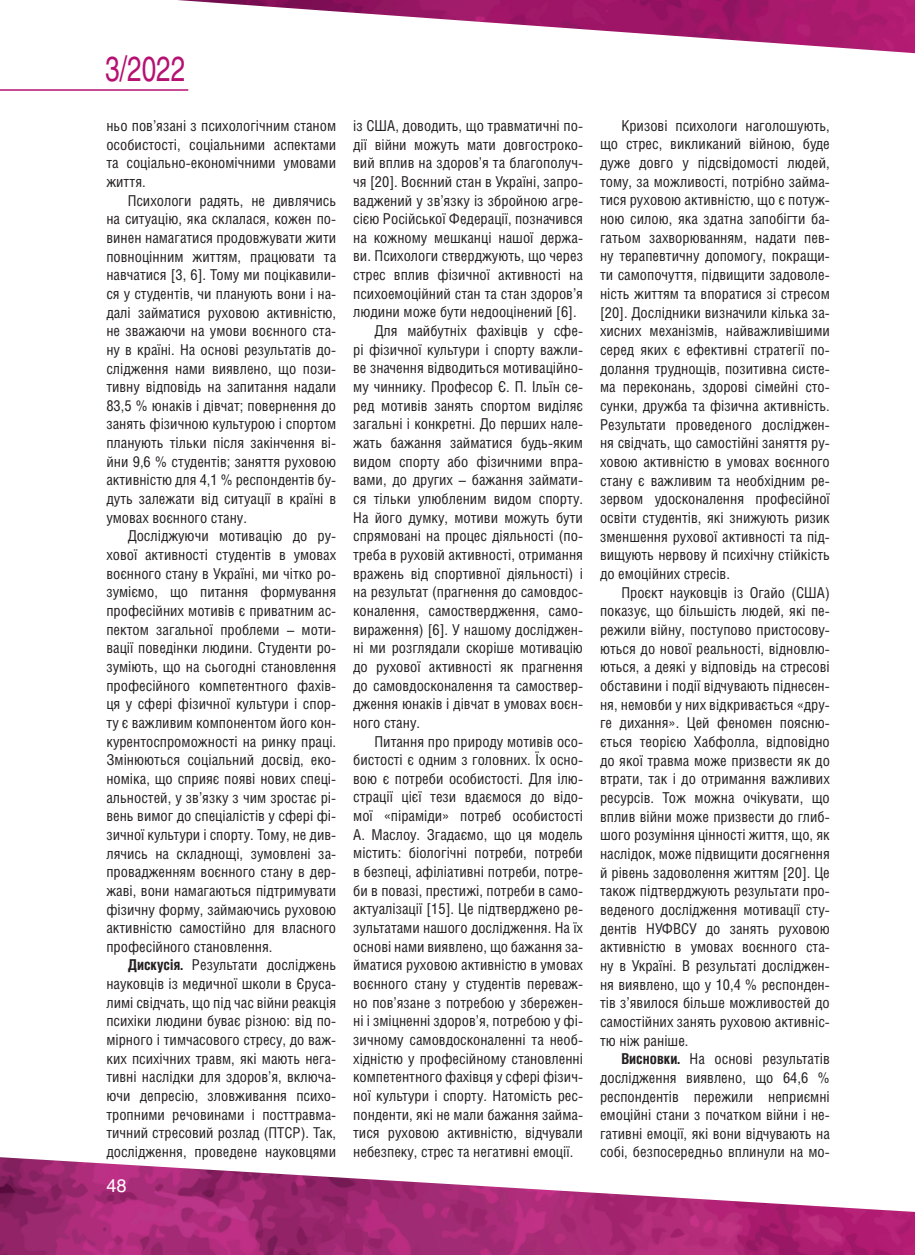
<style>
.page{position:relative;width:915px;height:1255px;background:#fff}
.page>*{position:absolute;margin:0;border:0;box-sizing:border-box;transform-origin:0 0}
.t1{font:34.5px "Helios C";color:#b51172;scale:.75 1}
.t2{font:18px "Helios C";color:#fff}
.t3{font:15px/18.6px "Helios Cond C";color:#231f20;text-align:justify}
.s1{font-weight:700}
</style>
<div class="page">
<img style="left:177px;top:0;width:737px;height:53px">
<img style="left:0;top:1157px;width:914px;height:97px">
<hr style="left:0;top:89px;width:188px;height:2px;background:#b51172">
<h1 class="t1" style="left:105px;top:48px;width:108px">3/2022</h1>
<p class="t3" style="left:106px;top:116px;width:231px">ньо пов’язані з психологічним станом особистості, соціальними аспектами та соціально-економічними умовами життя.</p>
<p class="t3" style="left:106px;top:191px;width:231px;text-indent:21px">Психологи радять, не дивлячись на ситуацію, яка склалася, кожен по&shy;винен намагатися продовжувати жити повноцінним життям, працювати та навчатися [3, 6]. Тому ми поцікавили&shy;ся у студентів, чи планують вони і на&shy;далі займатися руховою активністю, не зважаючи на умови воєнного ста&shy;ну в країні. На основі результатів до&shy;слідження нами виявлено, що пози&shy;тивну відповідь на запитання надали 83,5 % юнаків і дівчат; повернення до занять фізичною культурою і спортом планують тільки після закінчення ві&shy;йни 9,6 % студентів; заняття руховою активністю для 4,1 % респондентів бу&shy;дуть залежати від ситуації в країні в умовах воєнного стану.</p>
<p class="t3" style="left:106px;top:526px;width:231px;text-indent:21px">Досліджуючи мотивацію до ру&shy;хової активності студентів в умовах воєнного стану в Україні, ми чітко ро&shy;зуміємо, що питання формування професійних мотивів є приватним ас&shy;пектом загальної проблеми – моти&shy;вації поведінки людини. Студенти ро&shy;зуміють, що на сьогодні становлення професійного компетентного фахів&shy;ця у сфері фізичної культури і спор&shy;ту є важливим компонентом його кон&shy;курентоспроможності на ринку праці.<br>Змінюються соціальний досвід, еко&shy;номіка, що сприяє появі нових спеці&shy;альностей, у зв’язку з чим зростає рі&shy;вень вимог до спеціалістів у сфері фі&shy;зичної культури і спорту. Тому, не див&shy;лячись на складнощі, зумовлені за&shy;провадженням воєнного стану в дер&shy;жаві, вони намагаються підтримувати фізичну форму, займаючись руховою активністю самостійно для власного професійного становлення.</p>
<p class="t3" style="left:106px;top:955px;width:231px;text-indent:21px"><span class="s1">Дискусія.</span> Результати досліджень науковців із медичної школи в Єруса&shy;лимі свідчать, що під час війни реакція психіки людини буває різною: від по&shy;мірного і тимчасового стресу, до важ&shy;ких психічних травм, які мають нега&shy;тивні наслідки для здоров’я, включа&shy;ючи депресію, зловживання психо&shy;тропними речовинами і посттравма&shy;тичний стресовий розлад (ПТСР). Так, дослідження, проведене науковцями</p>
<p class="t2" style="left:106px;top:1175px;width:22px">48</p>
<p class="t3" style="left:353px;top:116px;width:231px">із США, доводить, що травматичні по-</p>
<p class="t3" style="left:353px;top:135px;width:231px">дії війни можуть мати довгостроко-</p>
<p class="t3" style="left:353px;top:153px;width:231px">вий вплив на здоров’я та благополуч-</p>
<p class="t3" style="left:353px;top:172px;width:231px">чя [20]. Воєнний стан в Україні, запро-</p>
<p class="t3" style="left:353px;top:191px;width:231px">ваджений у зв’язку із збройною агре-</p>
<p class="t3" style="left:353px;top:209px;width:231px">сією Російської Федерації, позначився</p>
<p class="t3" style="left:353px;top:228px;width:231px">на кожному мешканці нашої держа-</p>
<p class="t3" style="left:353px;top:246px;width:231px">ви. Психологи стверджують, що через</p>
<p class="t3" style="left:353px;top:265px;width:231px">стрес вплив фізичної активності на</p>
<p class="t3" style="left:353px;top:284px;width:231px">психоемоційний стан та стан здоров’я</p>
<p class="t3" style="left:353px;top:302px;width:225px">людини може бути недооцінений [6].</p>
<p class="t3" style="left:374px;top:321px;width:210px">Для майбутніх фахівців у сфе-</p>
<p class="t3" style="left:353px;top:340px;width:231px">рі фізичної культури і спорту важли-</p>
<p class="t3" style="left:353px;top:358px;width:231px">ве значення відводиться мотиваційно-</p>
<p class="t3" style="left:353px;top:377px;width:231px">му чиннику. Професор Є. П. Ільїн се-</p>
<p class="t3" style="left:353px;top:396px;width:231px">ред мотивів занять спортом виділяє</p>
<p class="t3" style="left:353px;top:414px;width:231px">загальні і конкретні. До перших нале-</p>
<p class="t3" style="left:353px;top:433px;width:231px">жать бажання займатися будь-яким</p>
<p class="t3" style="left:353px;top:452px;width:231px">видом спорту або фізичними впра-</p>
<p class="t3" style="left:353px;top:470px;width:231px">вами, до других – бажання займати-</p>
<p class="t3" style="left:353px;top:489px;width:231px">ся тільки улюбленим видом спорту.</p>
<p class="t3" style="left:353px;top:507px;width:231px">На його думку, мотиви можуть бути</p>
<p class="t3" style="left:353px;top:526px;width:231px">спрямовані на процес діяльності (по-</p>
<p class="t3" style="left:353px;top:545px;width:231px">треба в руховій активності, отримання</p>
<p class="t3" style="left:353px;top:563px;width:231px">вражень від спортивної діяльності) і</p>
<p class="t3" style="left:353px;top:582px;width:231px">на результат (прагнення до самовдос-</p>
<p class="t3" style="left:353px;top:601px;width:231px">коналення, самоствердження, само-</p>
<p class="t3" style="left:353px;top:619px;width:231px">вираження) [6]. У нашому досліджен-</p>
<p class="t3" style="left:353px;top:638px;width:231px">ні ми розглядали скоріше мотивацію</p>
<p class="t3" style="left:353px;top:657px;width:231px">до рухової активності як прагнення</p>
<p class="t3" style="left:353px;top:675px;width:231px">до самовдосконалення та самоствер-</p>
<p class="t3" style="left:353px;top:694px;width:231px">дження юнаків і дівчат в умовах воєн-</p>
<p class="t3" style="left:353px;top:713px;width:68px">ного стану.</p>
<p class="t3" style="left:374px;top:731px;width:210px">Питання про природу мотивів осо-</p>
<p class="t3" style="left:353px;top:750px;width:231px">бистості є одним з головних. Їх осно-</p>
<p class="t3" style="left:353px;top:769px;width:231px">вою є потреби особистості. Для ілю-</p>
<p class="t3" style="left:353px;top:787px;width:231px">страції цієї тези вдаємося до відо-</p>
<p class="t3" style="left:353px;top:806px;width:231px">мої «піраміди» потреб особистості</p>
<p class="t3" style="left:353px;top:824px;width:231px">А. Маслоу. Згадаємо, що ця модель</p>
<p class="t3" style="left:353px;top:843px;width:231px">містить: біологічні потреби, потреби</p>
<p class="t3" style="left:353px;top:862px;width:231px">в безпеці, афіліативні потреби, потре-</p>
<p class="t3" style="left:353px;top:880px;width:231px">би в повазі, престижі, потреби в само-</p>
<p class="t3" style="left:353px;top:899px;width:231px">актуалізації [15]. Це підтверджено ре-</p>
<p class="t3" style="left:353px;top:918px;width:231px">зультатами нашого дослідження. На їх</p>
<p class="t3" style="left:353px;top:936px;width:231px">основі нами виявлено, що бажання за-</p>
<p class="t3" style="left:353px;top:955px;width:231px">йматися руховою активністю в умовах</p>
<p class="t3" style="left:353px;top:974px;width:231px">воєнного стану у студентів переваж-</p>
<p class="t3" style="left:353px;top:992px;width:231px">но пов’язане з потребою у збережен-</p>
<p class="t3" style="left:353px;top:1011px;width:231px">ні і зміцненні здоров’я, потребою у фі-</p>
<p class="t3" style="left:353px;top:1030px;width:231px">зичному самовдосконаленні та необ-</p>
<p class="t3" style="left:353px;top:1048px;width:231px">хідністю у професійному становленні</p>
<p class="t3" style="left:353px;top:1067px;width:231px">компетентного фахівця у сфері фізич-</p>
<p class="t3" style="left:353px;top:1085px;width:231px">ної культури і спорту. Натомість рес-</p>
<p class="t3" style="left:353px;top:1104px;width:231px">понденти, які не мали бажання займа-</p>
<p class="t3" style="left:353px;top:1123px;width:231px">тися руховою активністю, відчували</p>
<p class="t3" style="left:353px;top:1141px;width:221px">небезпеку, стрес та негативні емоції.</p>
<p class="t3" style="left:600px;top:116px;width:231px;text-indent:21px">Кризові психологи наголошують, що стрес, викликаний війною, буде дуже довго у підсвідомості людей, тому, за можливості, потрібно займа&shy;тися руховою активністю, що є потуж&shy;ною силою, яка здатна запобігти ба&shy;гатьом захворюванням, надати пев&shy;ну терапевтичну допомогу, покращи&shy;ти самопочуття, підвищити задоволе&shy;ність життям та впоратися зі стресом [20]. Дослідники визначили кілька за&shy;хисних механізмів, найважливішими серед яких є ефективні стратегії по&shy;долання труднощів, позитивна систе&shy;ма переконань, здорові сімейні сто&shy;сунки, дружба та фізична активність.<br>Результати проведеного досліджен&shy;ня свідчать, що самостійні заняття ру&shy;ховою активністю в умовах воєнного стану є важливим та необхідним ре&shy;зервом удосконалення професійної освіти студентів, які знижують ризик зменшення рухової активності та під&shy;вищують нервову й психічну стійкість до емоційних стресів.</p>
<p class="t3" style="left:600px;top:582px;width:231px;text-indent:21px">Проєкт науковців із Огайо (США) показує, що більшість людей, які пе&shy;режили війну, поступово пристосову&shy;ються до нової реальності, відновлю&shy;ються, а деякі у відповідь на стресові обставини і події відчувають піднесен&shy;ня, немовби у них відкривається «дру&shy;ге дихання». Цей феномен поясню&shy;ється теорією Хабфолла, відповідно до якої травма може призвести як до втрати, так і до отримання важливих ресурсів. Тож можна очікувати, що вплив війни може призвести до глиб&shy;шого розуміння цінності життя, що, як наслідок, може підвищити досягнення й рівень задоволення життям [20]. Це також підтверджують результати про&shy;веденого дослідження мотивації сту&shy;дентів НУФВСУ до занять руховою активністю в умовах воєнного ста&shy;ну в Україні. В результаті досліджен&shy;ня виявлено, що у 10,4 % респонден&shy;тів з’явилося більше можливостей до самостійних занять руховою активніс&shy;тю ніж раніше.</p>
<p class="t3" style="left:600px;top:1049px;width:231px;text-indent:21px"><span class="s1">Висновки.</span> На основі результатів дослідження виявлено, що 64,6 % респондентів пережили неприємні емоційні стани з початком війни і не&shy;гативні емоції, які вони відчувають на собі, безпосередньо вплинули на мо-</p>
</div>
